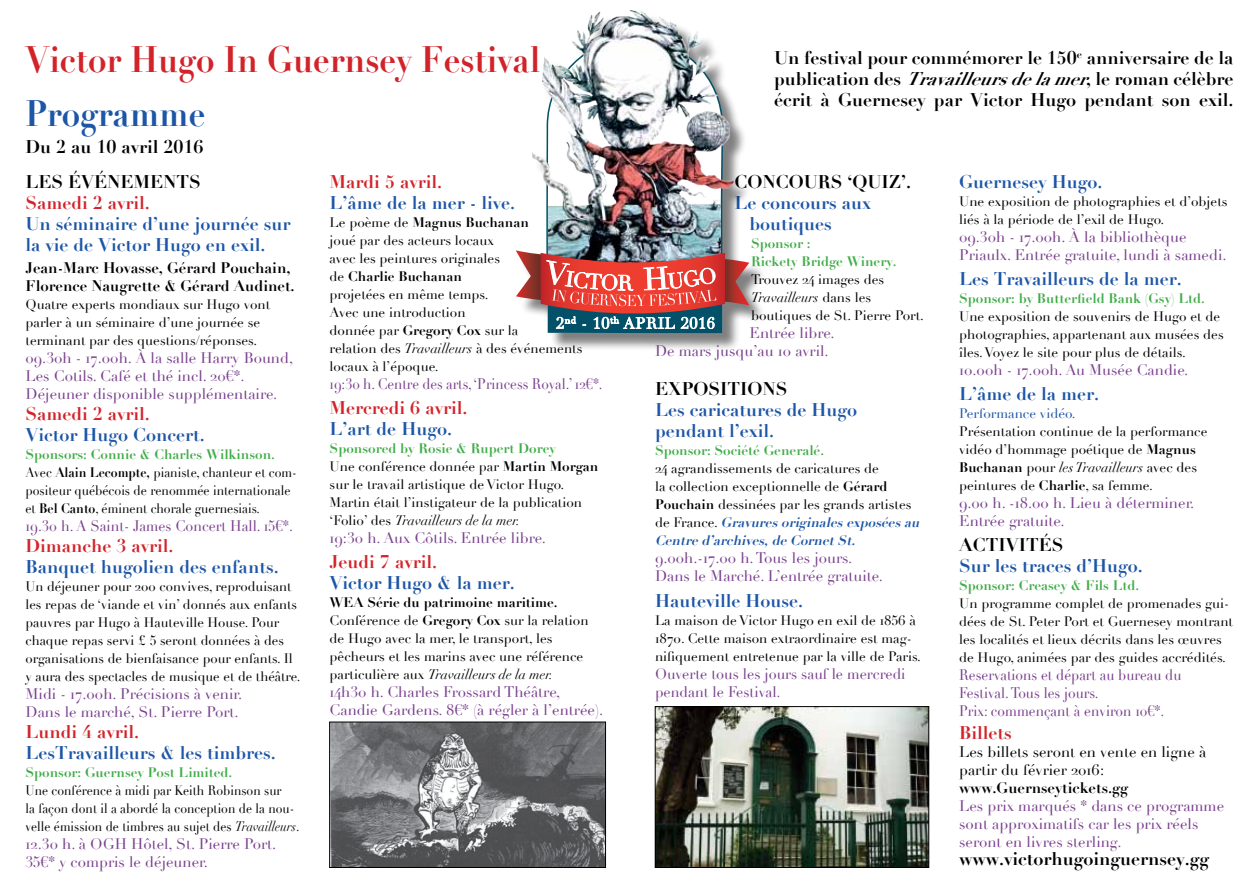
<style>
.page{position:relative;width:1259px;height:893px;background:#fff}
.page>*{position:absolute;margin:0;border:0;box-sizing:border-box;transform-origin:0 0}
.t1{font:700 36px "Didot";color:#d2232a;scale:.92 1}
.t2{font:700 36px "Didot";color:#1d56a7;scale:.92 1}
.t3{font:700 18px/21px "Didot";color:#1d56a7}
.t4{font:700 18px/21px "Didot";color:#000;text-align:justify}
.t5{font:700 18px "Didot";color:#d2232a}
.t6{font:15px/18px "Didot";color:#79408d}
.t7{font:700 15px/18px "Didot";color:#000}
.t8{font:15px/18px "Didot";color:#79408d;scale:.91 1}
.t9{font:15px/18px "Didot";color:#79408d;scale:.96 1}
.t10{font:15px/18px "Didot";color:#000}
.t11{font:15px "Didot";color:#79408d;scale:.9 1}
.t12{font:15px "Didot";color:#79408d;scale:.94 1}
.t13{font:13.5px/18px "Didot";color:#000}
.t14{font:13.5px/18px "Didot";color:#000;scale:.91 1}
.t15{font:700 13.5px/18px "Didot";color:#41ad49}
.t16{font:13.5px/18px "Didot";color:#000;scale:.9 1}
.t17{font:13.5px "Didot";color:#1d56a7}
.s1{font-weight:700;color:#41ad49}
.s2{font-weight:700}
.s3{font-style:italic}
.s4{font-weight:700;font-style:italic;color:#1d56a7}
</style>
<div class="page">
<div style="left:519px;top:13px;width:248px;height:339px;background:#000;opacity:.5"></div>
<img style="left:531px;top:10px;width:205px;height:27px">
<img style="left:516px;top:37px;width:233px;height:296px">
<img style="left:331px;top:724px;width:273px;height:142px">
<div style="left:329px;top:722px;width:277px;height:146px;border:1px solid #000"></div>
<img style="left:657px;top:708px;width:270px;height:158px">
<div style="left:655px;top:706px;width:274px;height:162px;border:1px solid #000"></div>
<h1 class="t1" style="left:26px;top:37px;width:561px">Victor Hugo In Guernsey Festival</h1>
<h1 class="t2" style="left:26px;top:91px;width:197px">Programme</h1>
<h2 class="t4" style="left:26px;top:136px;width:180px">Du 2 au 10 avril 2016</h2>
<h2 class="t4" style="left:26px;top:171px;width:177px">LES ÉVÉNEMENTS</h2>
<h2 class="t5" style="left:26px;top:191px;width:126px">Samedi 2 avril.</h2>
<h2 class="t3" style="left:26px;top:213px;width:267px">Un séminaire d’une journée sur la vie de Victor Hugo en exil.</h2>
<p class="t7" style="left:26px;top:259px;width:271px">Jean-Marc Hovasse, Gérard Pouchain,<br>Florence Naugrette &amp; Gérard Audinet.</p>
<p class="t13" style="left:26px;top:295px;width:246px">Quatre experts mondiaux sur Hugo vont parler à un séminaire d’une journée se terminant par des questions/réponses.</p>
<p class="t6" style="left:26px;top:349px;width:269px">09.30h - 17.00h. À la salle Harry Bound,<br>Les Cotils. Café et thé incl. 20€*.<br>Déjeuner disponible supplémentaire.</p>
<h2 class="t5" style="left:26px;top:402px;width:126px">Samedi 2 avril.</h2>
<h2 class="t3" style="left:26px;top:424px;width:181px">Victor Hugo Concert.</h2>
<p class="t14" style="left:26px;top:445px;width:300px"><span class="s1">Sponsors: Connie &amp; Charles Wilkinson.<br></span>Avec <span class="s2">Alain Lecompte,</span> pianiste, chanteur et com&shy;positeur québécois de renommée internationale et <span class="s2">Bel Canto</span>, éminent chorale guernesiais.</p>
<p class="t12" style="left:26px;top:517px;width:286px">19.30 h. A Saint- James Concert Hall. 15€*.</p>
<h2 class="t5" style="left:26px;top:534px;width:150px">Dimanche 3 avril.</h2>
<h2 class="t3" style="left:26px;top:556px;width:255px">Banquet hugolien des enfants.</h2>
<p class="t13" style="left:26px;top:577px;width:276px">Un déjeuner pour 200 convives, reproduisant les repas de ‘viande et vin’ donnés aux enfants pauvres par Hugo à Hauteville House. Pour chaque repas servi £ 5 seront données à des organisations de bienfaisance pour enfants. Il y aura des spectacles de musique et de théâtre.</p>
<p class="t6" style="left:26px;top:685px;width:218px">Midi - 17.00h. Précisions à venir.<br>Dans le marché, St. Pierre Port.</p>
<h2 class="t5" style="left:26px;top:720px;width:115px">Lundi 4 avril.</h2>
<h2 class="t3" style="left:26px;top:742px;width:252px">LesTravailleurs &amp; les timbres.</h2>
<p class="t15" style="left:26px;top:763px;width:208px">Sponsor: Guernsey Post Limited.</p>
<p class="t16" style="left:26px;top:781px;width:306px">Une conférence à midi par Keith Robinson sur<br>la façon dont il a abordé la conception de la nou&shy;velle émission de timbres au sujet des <span class="s3">Travailleurs</span>.</p>
<p class="t6" style="left:26px;top:835px;width:252px">12.30 h. à OGH Hôtel, St. Pierre Port.<br>35€* y compris le déjeuner.</p>
<h2 class="t5" style="left:330px;top:170px;width:114px">Mardi 5 avril.</h2>
<h2 class="t3" style="left:330px;top:192px;width:187px">L’âme de la mer - live.</h2>
<p class="t13" style="left:330px;top:213px;width:254px">Le poème de <span class="s2">Magnus Buchanan<br></span>joué par des acteurs locaux<br>avec les peintures originales<br>de <span class="s2">Charlie Buchanan<br></span>projetées en même temps.<br>Avec une introduction<br>donnée par <span class="s2">Gregory Cox</span> sur la<br>relation des <span class="s3">Travailleurs</span> à des événements locaux à l’époque.</p>
<p class="t11" style="left:330px;top:374px;width:305px">19:30 h. Centre des arts, ‘Princess Royal.’ 12€*.</p>
<h2 class="t5" style="left:330px;top:396px;width:139px">Mercredi 6 avril.</h2>
<h2 class="t3" style="left:330px;top:418px;width:124px">L’art de Hugo.</h2>
<p class="t13" style="left:330px;top:439px;width:270px"><span class="s1">Sponsored by Rosie &amp; Rupert Dorey<br></span>Une conférence donnée par <span class="s2">Martin Morgan </span>sur le travail artistique de Victor Hugo.<br>Martin était l’instigateur de la publication ‘Folio’ des <span class="s3">Travailleurs de la mer.</span></p>
<p class="t6" style="left:330px;top:529px;width:218px">19:30 h. Aux Côtils. Entrée libre.</p>
<h2 class="t5" style="left:330px;top:550px;width:109px">Jeudi 7 avril.</h2>
<h2 class="t3" style="left:330px;top:572px;width:187px">Victor Hugo &amp; la mer.</h2>
<p class="t13" style="left:330px;top:594px;width:260px"><span class="s2">WEA Série du patrimoine maritime.<br></span>Conférence de <span class="s2">Gregory Cox</span> sur la relation de Hugo avec la mer, le transport, les pêcheurs et les marins avec une référence particulière aux <span class="s3">Travailleurs de la mer.</span></p>
<p class="t6" style="left:330px;top:683px;width:275px">14h30 h. Charles Frossard Théâtre,<br>Candie Gardens. 8€* (à régler à l’entrée).</p>
<h2 class="t4" style="left:774px;top:48px;width:461px">Un festival pour commémorer le 150<sup>e</sup> anniversaire de la publication des <span class="s3">Travailleursdelamer</span>, le roman célèbre écrit à Guernesey par Victor Hugo pendant son exil.</h2>
<h2 class="t4" style="left:734px;top:172px;width:83px">Concours</h2>
<h2 class="t4" style="left:847px;top:172px;width:65px">‘quiz’.</h2>
<h2 class="t3" style="left:749px;top:193px;width:123px;text-indent:-15px">Le concours aux boutiques</h2>
<p class="t15" style="left:751px;top:235px;width:147px">Sponsor :<br>Rickety Bridge Winery.</p>
<p class="t13" style="left:751px;top:271px;width:174px">Trouvez 24 images des<br><span class="s3">Travailleurs</span> dans les boutiques de St. Pierre Port.</p>
<p class="t6" style="left:655px;top:325px;width:181px;text-indent:94px">Entrée libre.<br>De mars jusqu’au 10 avril.</p>
<h2 class="t4" style="left:655px;top:379px;width:134px">EXPOSITIONS</h2>
<h2 class="t3" style="left:655px;top:400px;width:203px">Les caricatures de Hugo pendant l’exil.</h2>
<p class="t15" style="left:655px;top:442px;width:171px">Sponsor: Société Generalé.</p>
<p class="t13" style="left:655px;top:460px;width:270px">24 agrandissements de caricatures de<br>la collection exceptionnelle de <span class="s2">Gérard Pouchain</span> dessinées par les grands artistes<br>d e Fr a n c e . <span class="s4">Gravuresoriginalesexposéesau Centred’archives,deCornetSt.</span></p>
<p class="t6" style="left:655px;top:550px;width:229px">9.00h.-17.00 h. Tous les jours.<br>Dans le Marché. L’entrée gratuite.</p>
<h2 class="t3" style="left:655px;top:590px;width:150px">Hauteville House.</h2>
<p class="t13" style="left:655px;top:611px;width:267px">La maison de Victor Hugo en exil de 1856 à<br>1870. Cette maison extraordinaire est mag&shy;nifiquement entretenue par la ville de Paris.</p>
<p class="t9" style="left:655px;top:665px;width:262px">Ouverte tous les jours sauf le mercredi pendant le Festival.</p>
<h2 class="t3" style="left:959px;top:171px;width:145px">Guernesey Hugo.</h2>
<p class="t13" style="left:959px;top:192px;width:270px">Une exposition de photographies et d’objets liés à la période de l’exil de Hugo.</p>
<p class="t6" style="left:959px;top:228px;width:269px">09.30h - 17.00h. À la bibliothèque<br>Priaulx. Entrée gratuite, lundi à samedi.</p>
<h2 class="t3" style="left:959px;top:268px;width:224px">Les Travailleurs de la mer.</h2>
<p class="t15" style="left:959px;top:289px;width:247px">Sponsor: by Butterfield Bank (Gsy) Ltd.</p>
<p class="t13" style="left:959px;top:307px;width:266px">Une exposition de souvenirs de Hugo et de photographies, appartenant aux musées des îles. Voyez le site pour plus de détails.</p>
<p class="t6" style="left:959px;top:361px;width:231px">10.00h - 17.00h. Au Musée Candie.</p>
<h2 class="t3" style="left:959px;top:383px;width:142px">L’âme de la mer.</h2>
<p class="t17" style="left:959px;top:405px;width:118px">Performance vidéo.</p>
<p class="t13" style="left:959px;top:423px;width:250px">Présentation continue de la performance vidéo d’hommage poétique de <span class="s2">Magnus Buchanan</span> pour <span class="s3">les Travailleurs</span> avec des peintures de <span class="s2">Charlie</span>, sa femme.</p>
<p class="t6" style="left:959px;top:494px;width:237px">9.00 h. -18.00 h. Lieu à déterminer.<br>Entrée gratuite.</p>
<h2 class="t4" style="left:959px;top:535px;width:106px">ACTIVITÉS</h2>
<h2 class="t3" style="left:959px;top:556px;width:185px">Sur les traces d’Hugo.</h2>
<p class="t15" style="left:959px;top:577px;width:182px">Sponsor: Creasey &amp; Fils Ltd.</p>
<p class="t13" style="left:959px;top:595px;width:275px">Un programme complet de promenades gui&shy;dées de St. Peter Port et Guernesey montrant les localités et lieux décrits dans les œuvres de Hugo, animées par des guides accrédités.</p>
<p class="t8" style="left:959px;top:666px;width:246px">Reservations et départ au bureau du<br>Festival. Tous les jours.<br>Prix: commençant à environ 10€*.</p>
<h2 class="t5" style="left:959px;top:722px;width:54px">Billets</h2>
<p class="t10" style="left:959px;top:743px;width:249px">Les billets seront en vente en ligne à partir du février 2016:</p>
<p class="t7" style="left:959px;top:779px;width:171px">www.Guernseytickets.gg</p>
<p class="t6" style="left:959px;top:797px;width:266px">Les prix marqués * dans ce programme sont approximatifs car les prix réels seront en livres sterling.</p>
<h2 class="t4" style="left:959px;top:849px;width:252px">www.victorhugoinguernsey.gg</h2>
</div>
